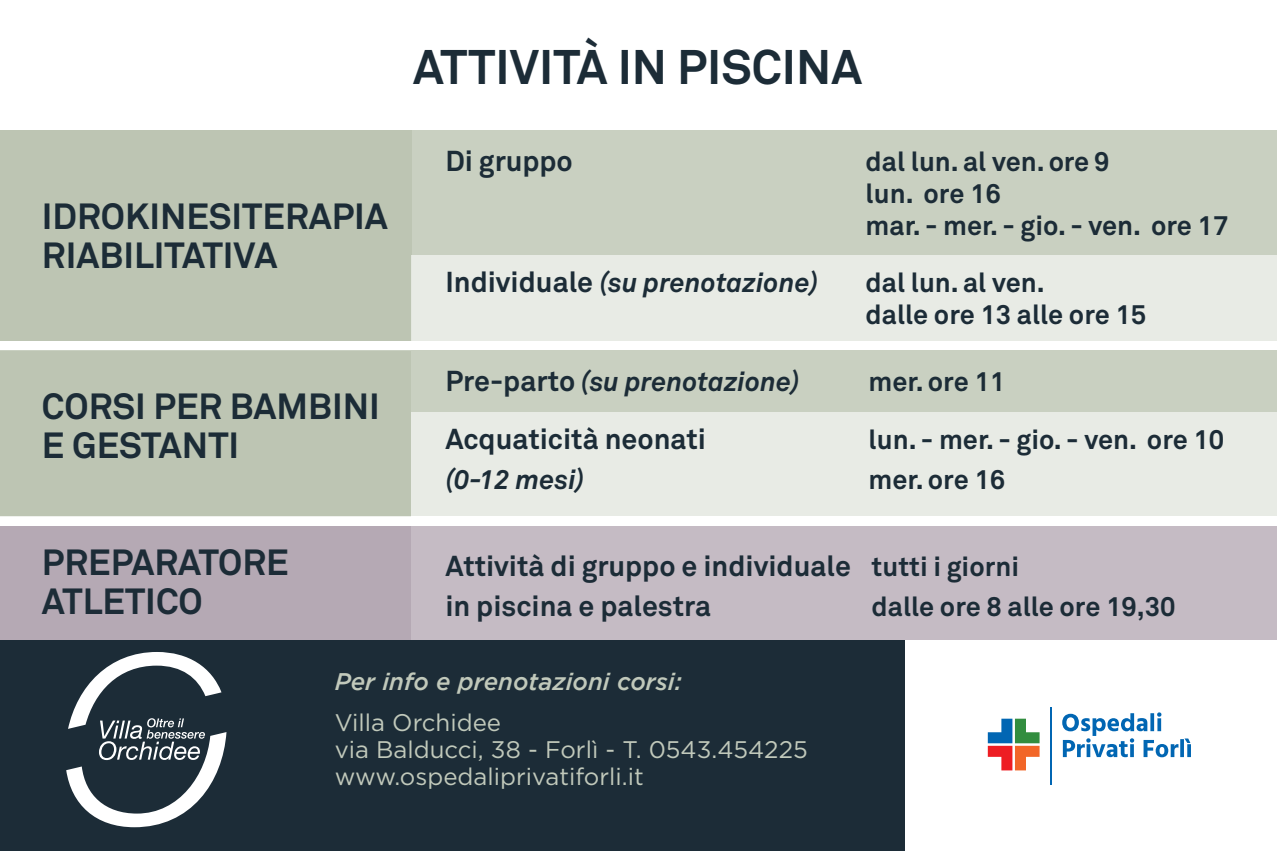
<style>
.page{position:relative;width:1277px;height:851px;background:#fff}
.page>*{position:absolute;margin:0;border:0;box-sizing:border-box;transform-origin:0 0}
.t1{font:700 48px "Akkurat Pro";color:#1c2c37}
.t2{font:700 36px/39px "Akkurat Pro";color:#1c2c37}
.t3{font:700 28.5px "Akkurat Pro";color:#1c2c37}
.t4{font:700 27px/31.5px "Akkurat Pro";color:#1c2c37}
.t5{font:italic 700 27px "Akkurat Pro";color:#1c2c37}
.t6{font:24px "Gotham";color:#c1c9bb}
.t7{font:italic 500 24px "Gotham";color:#c1c9bb}
.s1{font-style:normal;font-size:28.5px}
.s2{font-size:27px}
</style>
<div class="page">
<div style="left:0;top:639px;width:904px;height:212px;background:#1c2c37"></div>
<svg style="left:987px;top:718px;width:52px;height:52px"></svg>
<svg style="left:1062px;top:712px;width:128px;height:45px"></svg>
<hr style="left:1050px;top:707px;width:1px;height:77px;background:#0166b3">
<div style="left:411px;top:130px;width:865px;height:210px;background:#c9d0c1"></div>
<div style="left:0;top:130px;width:411px;height:210px;background:#bdc5b3"></div>
<div style="left:411px;top:255px;width:865px;height:86px;background:#e8ebe5"></div>
<div style="left:411px;top:350px;width:865px;height:165px;background:#c9d0c1"></div>
<div style="left:0;top:351px;width:411px;height:165px;background:#bdc5b3"></div>
<div style="left:411px;top:412px;width:865px;height:103px;background:#e8ebe5"></div>
<div style="left:411px;top:526px;width:865px;height:113px;background:#c5bbc4"></div>
<div style="left:0;top:526px;width:411px;height:113px;background:#b8abb8"></div>
<svg style="left:66px;top:652px;width:160px;height:175px"></svg>
<p class="t1" style="left:413px;top:38px;width:450px">ATTIVITÀ IN PISCINA</p>
<p class="t2" style="left:42px;top:198px;width:347px">IDROKINESITERAPIA</p>
<p class="t2" style="left:42px;top:237px;width:237px">RIABILITATIVA</p>
<p class="t2" style="left:42px;top:387px;width:339px">CORSI PER BAMBINI<br>E GESTANTI</p>
<p class="t3" style="left:445px;top:144px;width:129px">Di gruppo</p>
<p class="t4" style="left:865px;top:147px;width:364px">dal lun. al ven. ore 9<br>lun. ore 16<br>mar. - mer. - gio. - ven. ore 17</p>
<p class="t5" style="left:445px;top:266px;width:374px"><span class="s1">Individuale</span> (su prenotazione)</p>
<p class="t4" style="left:865px;top:267px;width:282px">dal lun. al ven.<br>dalle ore 13 alle ore 15</p>
<p class="t5" style="left:445px;top:364px;width:356px"><span class="s1">Pre-parto</span> (su prenotazione)</p>
<p class="t4" style="left:868px;top:366px;width:138px">mer. ore 11</p>
<p class="t3" style="left:445px;top:421px;width:262px">Acquaticità neonati</p>
<p class="t4" style="left:868px;top:424px;width:357px">lun. - mer. - gio. - ven. ore 10</p>
<p class="t5" style="left:445px;top:462px;width:141px">(0-12 mesi)</p>
<p class="t4" style="left:868px;top:464px;width:138px">mer. ore 16</p>
<p class="t2" style="left:42px;top:543px;width:248px">PREPARATORE<br>ATLETICO</p>
<p class="t3" style="left:445px;top:548px;width:575px">Attività di gruppo e individuale <span class="s2">tutti i giorni</span></p>
<p class="t3" style="left:445px;top:588px;width:267px">in piscina e palestra</p>
<p class="t4" style="left:871px;top:591px;width:305px">dalle ore 8 alle ore 19,30</p>
<p class="t7" style="left:334px;top:668px;width:348px">Per info e prenotazioni corsi:</p>
<p class="t6" style="left:334px;top:707px;width:168px">Villa Orchidee</p>
<p class="t6" style="left:334px;top:734px;width:474px">via Balducci, 38 - Forlì - T. 0543.454225</p>
<p class="t6" style="left:334px;top:761px;width:310px">www.ospedaliprivatiforli.it</p>
</div>
